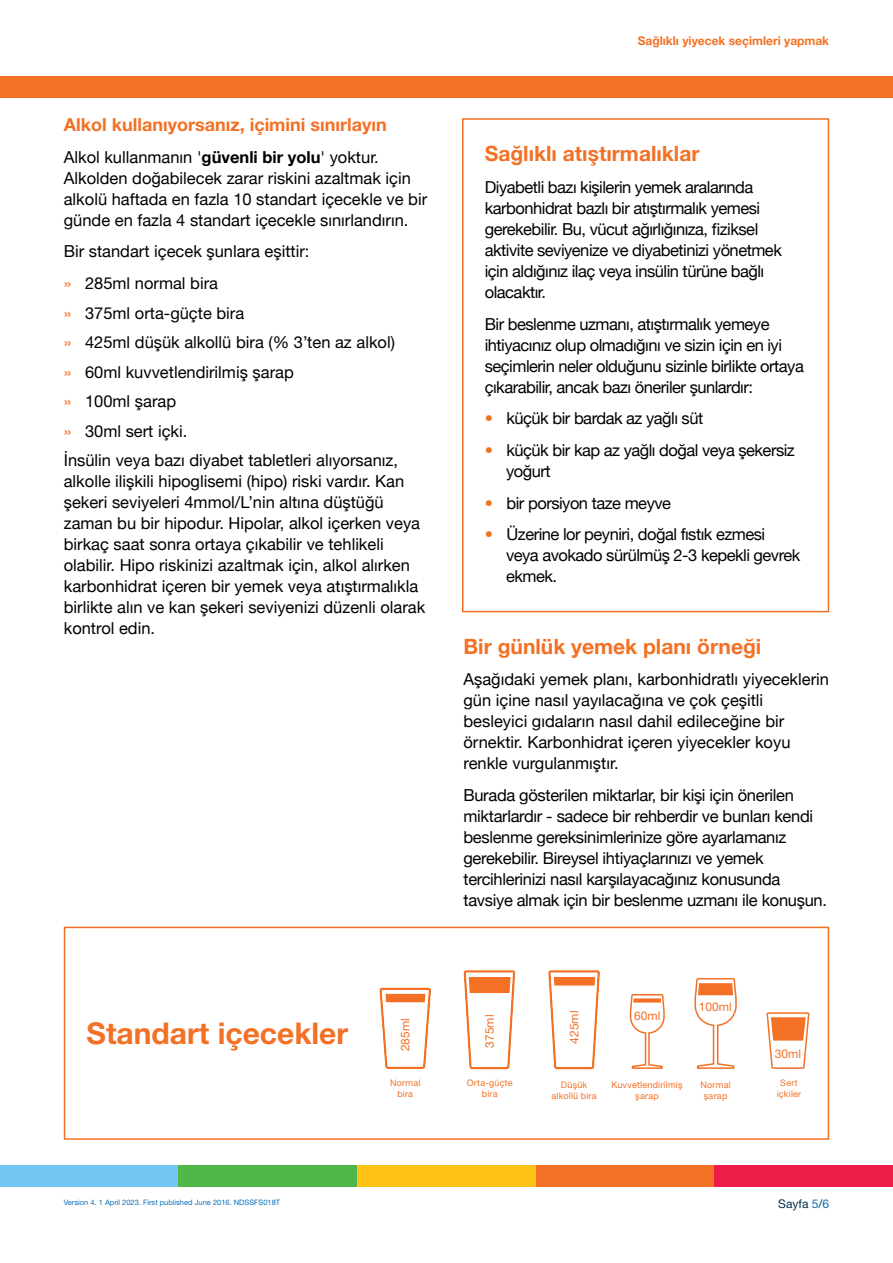
<style>
.page{position:relative;width:893px;height:1263px;background:#fff}
.page>*{position:absolute;margin:0;border:0;box-sizing:border-box;transform-origin:0 0}
.t1{font:700 30px "Helvetica Neue LT Std";color:#f37024}
.t2{font:700 21px "Helvetica Neue";color:#f37024}
.t3{font:700 18px "Helvetica Neue LT Std";color:#f37024}
.t4{font:16.5px/21px "Helvetica Neue";letter-spacing:-.02em;color:#000}
.t5{font:16.5px/21px "Helvetica Neue";color:#000}
.t6{font:16.5px/29.5px "Helvetica Neue LT Std";color:#000}
.t7{font:700 12px "Helvetica Neue";color:#f37024}
.t8{font:12px "Helvetica Neue LT Std";color:#f37024}
.t9{font:12px "Helvetica Neue LT Std";color:#02314b}
.t10{font:9px/10.8px "Helvetica Neue";letter-spacing:.025em;color:#f37024;text-align:center}
.t11{font:9px/10.8px "Helvetica Neue LT Std";letter-spacing:.025em;color:#f37024;text-align:center}
.t12{font:7.5px "Helvetica Neue LT Std";color:#0e70b8}
.s1{font-weight:700}
.s2{color:#f37024}
.s3{font-family:"Helvetica Neue"}
.s4{font-family:"Helvetica Neue LT Std";color:#f37024}
.s5{font-family:"Helvetica Neue LT Std"}
.s6{color:#006fba}
.s7{color:#0e70b8}
</style>
<div class="page">
<div style="left:0;top:77px;width:893px;height:21px;background:#f37024"></div>
<div style="left:0;top:1165px;width:179px;height:22px;background:#72c6ef"></div>
<div style="left:179px;top:1165px;width:178px;height:22px;background:#50b848"></div>
<div style="left:357px;top:1165px;width:179px;height:22px;background:#ffc216"></div>
<div style="left:536px;top:1165px;width:178px;height:22px;background:#f37024"></div>
<div style="left:714px;top:1165px;width:179px;height:22px;background:#eb1f47"></div>
<div style="left:64px;top:927px;width:765px;height:213px;border:2px solid #f36f21"></div>
<svg style="left:379px;top:987px;width:52px;height:82px"></svg>
<svg style="left:463px;top:926px;width:53px;height:144px"></svg>
<svg style="left:548px;top:926px;width:53px;height:144px"></svg>
<svg style="left:766px;top:1012px;width:44px;height:57px"></svg>
<svg style="left:629px;top:994px;width:36px;height:75px"></svg>
<svg style="left:694px;top:978px;width:43px;height:91px"></svg>
<div style="left:462px;top:118px;width:367px;height:494px;border:2px solid #f36f21"></div>
<p class="t3" style="left:64px;top:114px;width:325px">Alkol kullanıyorsanız, içimini sınırlayın</p>
<p class="t5" style="left:64px;top:147px;width:365px">Alkol kullanmanın '<span class="s1">güvenli bir yolu</span>' yoktur.<br>Alkolden doğabilecek zarar riskini azaltmak için alkolü haftada en fazla 10 standart içecekle ve bir günde en fazla 4 standart içecekle sınırlandırın.</p>
<p class="t5" style="left:64px;top:242px;width:247px">Bir standart içecek şunlara eşittir:</p>
<p class="t6" style="left:64px;top:268px;width:333px"><span class="s2">»</span> 285ml normal bira<br><span class="s2">»</span> 375ml orta-güçte bira<br><span class="s2">»</span> 425ml <span class="s3">düşük alkollü bira</span> (% 3’ten az alkol)</p>
<p class="t5" style="left:64px;top:362px;width:232px"><span class="s4">»</span> <span class="s5">60ml</span> kuvvetlendirilmiş şarap</p>
<p class="t6" style="left:64px;top:386px;width:125px"><span class="s2">»</span> 100ml <span class="s3">şarap </span><span class="s2">»</span> 30ml sert içki.</p>
<p class="t5" style="left:64px;top:451px;width:363px">İnsülin veya bazı diyabet tabletleri alıyorsanız, alkolle ilişkili hipoglisemi (hipo) riski vardır. Kan şekeri seviyeleri <span class="s5">4mmol/L’</span>nin altına düştüğü zaman bu bir hipodur. Hipolar, alkol içerken veya birkaç saat sonra ortaya çıkabilir ve tehlikeli olabilir. Hipo riskinizi azaltmak için, alkol alırken karbonhidrat içeren bir yemek veya atıştırmalıkla birlikte alın ve kan şekeri seviyenizi düzenli olarak kontrol edin.</p>
<p class="t7" style="left:638px;top:31px;width:193px">Sağlıklı yiyecek seçimleri yapmak</p>
<p class="t2" style="left:485px;top:137px;width:216px">Sağlıklı atıştırmalıklar</p>
<p class="t4" style="left:485px;top:178px;width:299px">Diyabetli bazı kişilerin yemek aralarında karbonhidrat bazlı bir atıştırmalık yemesi gerekebilir. Bu, vücut ağırlığınıza, fiziksel aktivite seviyenize ve diyabetinizi yönetmek için aldığınız ilaç veya insülin türüne bağlı olacaktır.</p>
<p class="t4" style="left:485px;top:314px;width:321px">Bir beslenme uzmanı, atıştırmalık yemeye ihtiyacınız olup olmadığını ve sizin için en iyi seçimlerin neler olduğunu sizinle birlikte ortaya çıkarabilir, ancak bazı öneriler şunlardır:</p>
<p class="t4" style="left:485px;top:409px;width:220px"><span class="s4">•</span> küçük bir bardak az yağlı süt</p>
<p class="t4" style="left:506px;top:441px;width:290px;text-indent:-21px"><span class="s4">•</span> küçük bir kap az yağlı doğal veya şekersiz yoğurt</p>
<p class="t4" style="left:485px;top:493px;width:188px"><span class="s4">•</span> bir porsiyon taze meyve</p>
<p class="t4" style="left:506px;top:525px;width:296px;text-indent:-21px"><span class="s4">•</span> Üzerine lor peyniri, doğal fıstık ezmesi veya avokado sürülmüş <span class="s5">2-3 kepekli gevrek</span></p>
<p class="t6" style="left:506px;top:561px;width:53px">ekmek.</p>
<p class="t2" style="left:463px;top:630px;width:299px">Bir günlük yemek planı örneği</p>
<p class="t5" style="left:463px;top:670px;width:367px">Aşağıdaki yemek planı, karbonhidratlı yiyeceklerin gün içine nasıl yayılacağına ve çok çeşitli besleyici gıdaların nasıl dahil edileceğine bir örnektir. Karbonhidrat içeren yiyecekler koyu renkle vurgulanmıştır.</p>
<p class="t4" style="left:463px;top:785px;width:365px">Burada gösterilen miktarlar, bir kişi için önerilen miktarlardır - sadece bir rehberdir ve bunları kendi beslenme gereksinimlerinize göre ayarlamanız gerekebilir. Bireysel ihtiyaçlarınızı ve yemek tercihlerinizi nasıl karşılayacağınız konusunda tavsiye almak için bir beslenme uzmanı ile konuşun.</p>
<h1 class="t1" style="left:87px;top:1015px;width:263px">Standart içecekler</h1>
<p class="t8" style="left:398px;top:1051px;width:34px;rotate:-90deg">285ml</p>
<p class="t11" style="left:390px;top:1077px;width:32px">Normal bira</p>
<p class="t8" style="left:483px;top:1047px;width:34px;rotate:-90deg">375ml</p>
<p class="t11" style="left:467px;top:1077px;width:47px">Orta-güçte bira</p>
<p class="t8" style="left:699px;top:999px;width:34px">100ml</p>
<p class="t8" style="left:634px;top:1008px;width:28px">60ml</p>
<p class="t8" style="left:567px;top:1044px;width:34px;rotate:-90deg">425ml</p>
<p class="t10" style="left:552px;top:1080px;width:47px">Düşük alkollü bira</p>
<p class="t11" style="left:777px;top:1077px;width:26px">Sert içkiler</p>
<p class="t8" style="left:775px;top:1046px;width:28px">30ml</p>
<p class="t10" style="left:611px;top:1080px;width:73px">Kuvvetlendirilmiş şarap</p>
<p class="t10" style="left:700px;top:1080px;width:32px">Normal şarap</p>
<p class="t12" style="left:64px;top:1197px;width:218px">Version 4. 1 April 2023. First published June 2016. <span class="s6">NDSSFS018T</span></p>
<p class="t9" style="left:778px;top:1196px;width:52px">Sayfa <span class="s7">5</span>/<span class="s7">6</span></p>
</div>
